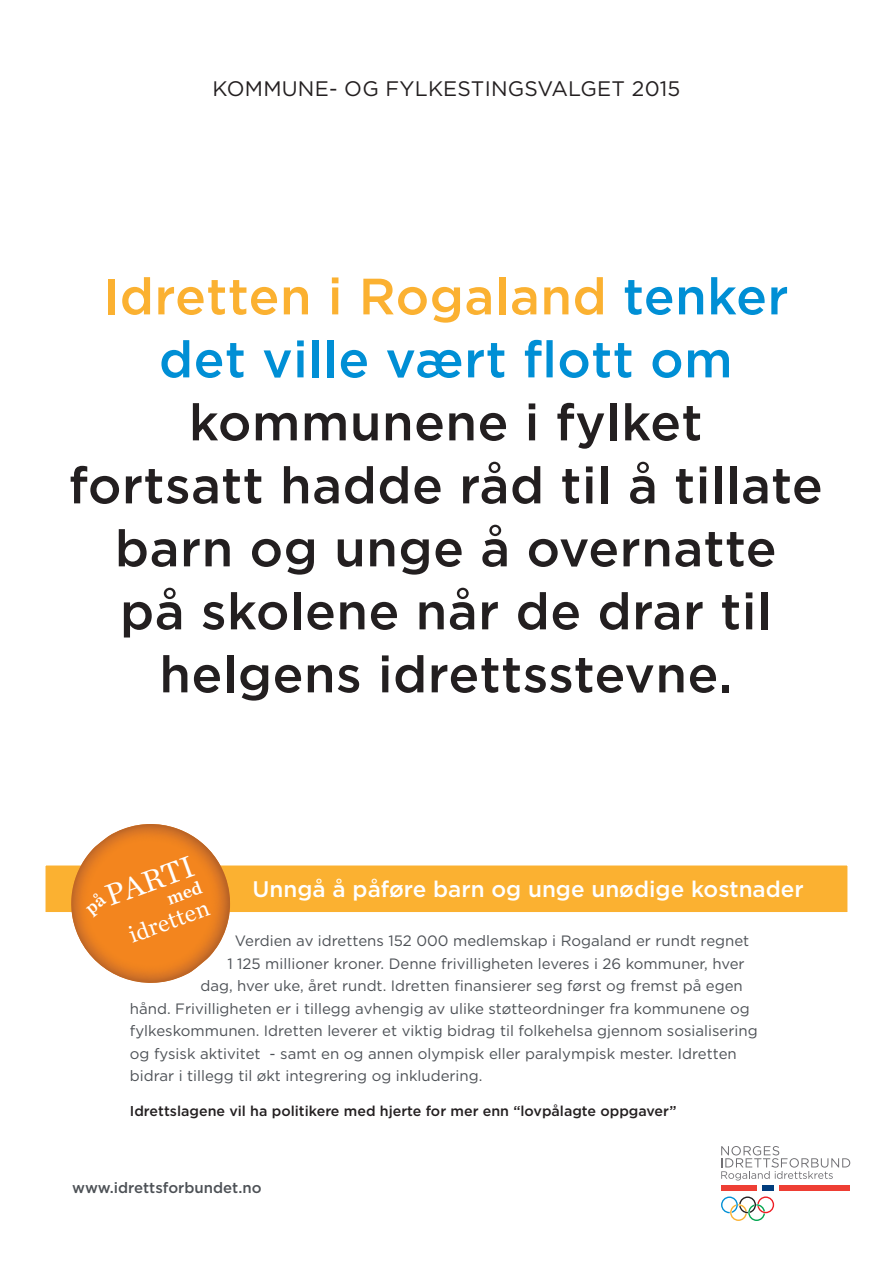
<style>
.page{position:relative;width:893px;height:1263px;background:#fff}
.page>*{position:absolute;margin:0;border:0;box-sizing:border-box;transform-origin:0 0}
.t1{font:500 51px/63px "Gotham";letter-spacing:.01em;color:#231f20;text-align:center}
.t2{font:500 51px/63px "Gotham";letter-spacing:.01em;color:#008fd5;text-align:center}
.t3{font:31.5px "Chronicle Text G1";color:#fff}
.t4{font:24.15px "Chronicle Text G1";color:#fff}
.t5{font:500 22.5px "Gotham";color:#fff}
.t6{font:21px "Gotham";letter-spacing:.01em;color:#231f20}
.t7{font:15px "Gotham";color:#4d5156}
.t8{font:500 15px "Gotham";color:#4d5156}
.t9{font:500 14.25px "Gotham";color:#231f20}
.s1{color:#fbb131}
</style>
<div class="page">
<div style="left:43px;top:862px;width:807px;height:53px;background:#fbb131;border:3px solid #fff"></div>
<svg style="left:721px;top:1196px;width:53px;height:25px"></svg>
<div style="left:721px;top:1185px;width:35px;height:5px;background:#ee3e34"></div>
<div style="left:780px;top:1185px;width:70px;height:5px;background:#ee3e34"></div>
<div style="left:762px;top:1185px;width:12px;height:5px;background:#013d7d"></div>
<svg style="left:721px;top:1146px;width:129px;height:34px"></svg>
<svg style="left:68px;top:824px;width:165px;height:159px"></svg>
<h3 class="t6" style="left:213px;top:76px;width:469px">KOMMUNE- OG FYLKESTINGSVALGET 2015</h3>
<h1 class="t2" style="left:103px;top:264px;width:687px"><span class="s1">Idretten i Rogaland</span> tenker det ville vært flott om</h1>
<h1 class="t1" style="left:69px;top:390px;width:755px">kommunene i fylket<br>fortsatt hadde råd til å tillate barn og unge å overnatte<br>på skolene når de drar til helgens idrettsstevne.</h1>
<h2 class="t3" style="left:100px;top:877px;width:94px;rotate:-20deg">PARTI</h2>
<h3 class="t5" style="left:253px;top:874px;width:553px">Unngå å påføre barn og unge unødige kostnader</h3>
<h3 class="t4" style="left:124px;top:921px;width:86px;rotate:-20deg">idretten</h3>
<p class="t7" style="left:235px;top:931px;width:516px">Verdien av idrettens 152 000 medlemskap i Rogaland er rundt regnet</p>
<p class="t7" style="left:227px;top:954px;width:519px">1 125 millioner kroner. Denne frivilligheten leveres i 26 kommuner, hver</p>
<p class="t7" style="left:200px;top:976px;width:544px">dag, hver uke, året rundt. Idretten finansierer seg først og fremst på egen</p>
<p class="t7" style="left:130px;top:999px;width:621px">hånd. Frivilligheten er i tillegg avhengig av ulike støtteordninger fra kommunene og</p>
<p class="t7" style="left:130px;top:1021px;width:629px">fylkeskommunen. Idretten leverer et viktig bidrag til folkehelsa gjennom sosialisering</p>
<p class="t7" style="left:130px;top:1044px;width:608px">og fysisk aktivitet - samt en og annen olympisk eller paralympisk mester. Idretten</p>
<p class="t7" style="left:130px;top:1066px;width:354px">bidrar i tillegg til økt integrering og inkludering.</p>
<p class="t9" style="left:130px;top:1101px;width:548px">Idrettslagene vil ha politikere med hjerte for mer enn “lovpålagte oppgaver”</p>
<p class="t8" style="left:72px;top:1177px;width:191px">www.idrettsforbundet.no</p>
</div>
